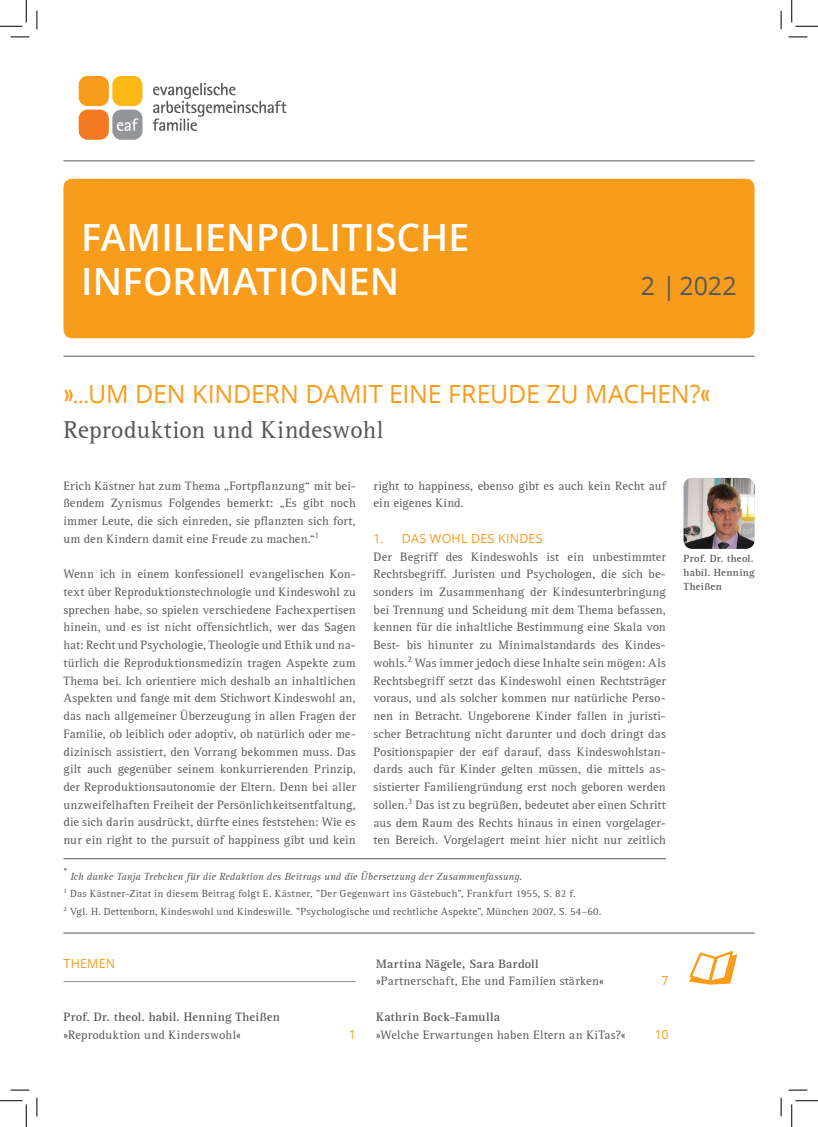
<style>
.page{position:relative;width:818px;height:1127px;background:#fff}
.page>*{position:absolute;margin:0;border:0;box-sizing:border-box;transform-origin:0 0}
.t1{font:600 37.5px/43.8px "Open Sans";letter-spacing:.01em;color:#fff}
.t2{font:25px "Open Sans";letter-spacing:-.01em;color:#f89c1c}
.t3{font:25px "Rotis Serif";letter-spacing:.005em;color:#57585a}
.t4{font:25px "Open Sans";color:#57585a}
.t5{font:12.5px/17.8px "Rotis Serif";letter-spacing:.01em;color:#57585a;text-align:justify}
.t6{font:700 12.5px "Rotis Serif";letter-spacing:.02em;color:#57585a}
.t7{font:12.5px "Open Sans";letter-spacing:.015em;color:#f89c1c}
.t8{font:10.62px/17.4px "Rotis Serif";letter-spacing:.02em;color:#57585a}
.t9{font:700 10.62px/13.8px "Rotis Serif";letter-spacing:.025em;color:#57585a;text-align:justify}
.t10{font:700 8.75px "Rotis Serif";color:#57585a}
.s1{font-family:"Rotis Sans Serif";font-size:30px}
.s2{font-family:"Rotis Sans Serif"}
.s3{font-style:italic}
</style>
<div class="page">
<hr style="left:63px;top:356px;width:691px;height:1px;background:#57585a">
<hr style="left:63px;top:161px;width:691px;height:1px;background:#57585a">
<hr style="left:63px;top:932px;width:691px;height:1px;background:#57585a">
<div style="left:63px;top:179px;width:691px;height:159px;background:#f89c1c;border-radius:9px"></div>
<svg style="left:689px;top:951px;width:48px;height:34px"></svg>
<hr style="left:63px;top:981px;width:293px;height:1px;background:#939598">
<hr style="left:63px;top:858px;width:603px;height:1px;background:#57585a">
<img style="left:684px;top:478px;width:70px;height:70px">
<svg style="left:153px;top:83px;width:133px;height:48px"></svg>
<svg style="left:78px;top:75px;width:65px;height:65px"></svg>
<svg style="left:11px;top:36px;width:18px;height:2px"></svg>
<svg style="left:788px;top:36px;width:19px;height:2px"></svg>
<svg style="left:11px;top:1089px;width:18px;height:1px"></svg>
<svg style="left:788px;top:1089px;width:19px;height:1px"></svg>
<svg style="left:36px;top:11px;width:2px;height:18px"></svg>
<svg style="left:36px;top:1097px;width:2px;height:18px"></svg>
<svg style="left:780px;top:11px;width:2px;height:18px"></svg>
<svg style="left:780px;top:1097px;width:2px;height:18px"></svg>
<svg style="left:0;top:0;width:27px;height:27px"></svg>
<svg style="left:0;top:1100px;width:27px;height:26px"></svg>
<svg style="left:791px;top:0;width:27px;height:27px"></svg>
<svg style="left:791px;top:1100px;width:27px;height:26px"></svg>
<h1 class="t1" style="left:81px;top:216px;width:390px">FAMILIENPOLITISCHE<br>INFORMATIONEN</h1>
<h2 class="t4" style="left:641px;top:272px;width:98px">2 | 2022</h2>
<h2 class="t2" style="left:63px;top:380px;width:649px"><span class="s1">»</span><span class="s2">...</span>UM D EN KIND ERN DAMIT EINE FREUD E ZU MACHEN?<span class="s1">«</span></h2>
<h2 class="t3" style="left:63px;top:415px;width:322px">Reproduktion und Kindeswohl</h2>
<p class="t5" style="left:63px;top:477px;width:294px">Erich Kästner hat zum Thema „Fortpflanzung“ mit bei&shy;ßendem Zynismus Folgendes bemerkt: „Es gibt noch immer Leute, die sich einreden, sie pflanzten sich fort, um den Kindern damit eine Freude zu machen.“<sup>1</sup></p>
<p class="t5" style="left:63px;top:565px;width:294px">Wenn ich in einem konfessionell evangelischen Kon&shy;text über Reproduktionstechnologie und Kindeswohl zu sprechen habe, so spielen verschiedene Fachexpertisen hinein, und es ist nicht offensichtlich, wer das Sagen hat: Recht und Psychologie, Theologie und Ethik und na&shy;türlich die Reproduktionsmedizin tragen Aspekte zum Thema bei. Ich orientiere mich deshalb an inhaltlichen Aspekten und fange mit dem Stichwort Kindeswohl an, das nach allgemeiner Überzeugung in allen Fragen der Familie, ob leiblich oder adoptiv, ob natürlich oder me&shy;dizinisch assistiert, den Vorrang bekommen muss. Das gilt auch gegenüber seinem konkurrierenden Prinzip, der Reproduktionsautonomie der Eltern. Denn bei aller unzweifelhaften Freiheit der Persönlichkeitsentfaltung, die sich darin ausdrückt, dürfte eines feststehen: Wie es nur ein right to the pursuit of happiness gibt und kein</p>
<p class="t5" style="left:373px;top:477px;width:294px">right to happiness, ebenso gibt es auch kein Recht auf ein eigenes Kind.</p>
<p class="t7" style="left:373px;top:531px;width:171px">1. DAS WOHL DES KINDES</p>
<p class="t5" style="left:373px;top:547px;width:294px">Der Begriff des Kindeswohls ist ein unbestimmter Rechtsbegriff. Juristen und Psychologen, die sich be&shy;sonders im Zusammenhang der Kindesunterbringung bei Trennung und Scheidung mit dem Thema befassen, kennen für die inhaltliche Bestimmung eine Skala von Best- bis hinunter zu Minimalstandards des Kindes&shy;wohls.<sup>2</sup> Was immer jedoch diese Inhalte sein mögen: Als Rechtsbegriff setzt das Kindeswohl einen Rechtsträger voraus, und als solcher kommen nur natürliche Perso&shy;nen in Betracht. Ungeborene Kinder fallen in juristi&shy;scher Betrachtung nicht darunter und doch dringt das Positionspapier der eaf darauf, dass Kindeswohlstan&shy;dards auch für Kinder gelten müssen, die mittels as&shy;sistierter Familiengründung erst noch geboren werden sollen.<sup>3</sup> Das ist zu begrüßen, bedeutet aber einen Schritt aus dem Raum des Rechts hinaus in einen vorgelager&shy;ten Bereich. Vorgelagert meint hier nicht nur zeitlich</p>
<p class="t10" style="left:63px;top:865px;width:5px">*</p>
<p class="t8" style="left:63px;top:867px;width:539px;text-indent:7px"><span class="s3">Ich danke Tanja Trebchen für die Redaktion des Beitrags und die Übersetzung der Zusammenfassung.<br></span><sup>1</sup> Das Kästner-Zitat in diesem Beitrag folgt E. Kästner, "Der Gegenwart ins Gästebuch", Frankfurt 1955, S. 82 f.<br><sup>2</sup> Vgl. H. Dettenborn, Kindeswohl und Kindeswille. "Psychologische und rechtliche Aspekte", München 2007, S. 54–60.</p>
<p class="t9" style="left:684px;top:551px;width:73px">Prof. Dr. theol. habil. Henning Theißen</p>
<p class="t7" style="left:63px;top:956px;width:10px">THEMEN</p>
<p class="t6" style="left:63px;top:1009px;width:218px">Prof. Dr. theol. habil. Henning Theißen</p>
<p class="t5" style="left:63px;top:1025px;width:179px">»Reproduktion und Kinderswohl«</p>
<p class="t7" style="left:349px;top:1027px;width:9px">1</p>
<p class="t6" style="left:376px;top:955px;width:164px">Martina Nägele, Sara Bardoll</p>
<p class="t5" style="left:376px;top:972px;width:229px">»Partnerschaft, Ehe und Familien stärken«</p>
<p class="t7" style="left:661px;top:974px;width:9px">7</p>
<p class="t6" style="left:376px;top:1009px;width:125px">Kathrin Bock-Famulla</p>
<p class="t5" style="left:376px;top:1025px;width:251px">»Welche Erwartungen haben Eltern an KiTas?«</p>
<p class="t7" style="left:655px;top:1027px;width:15px">10</p>
</div>
